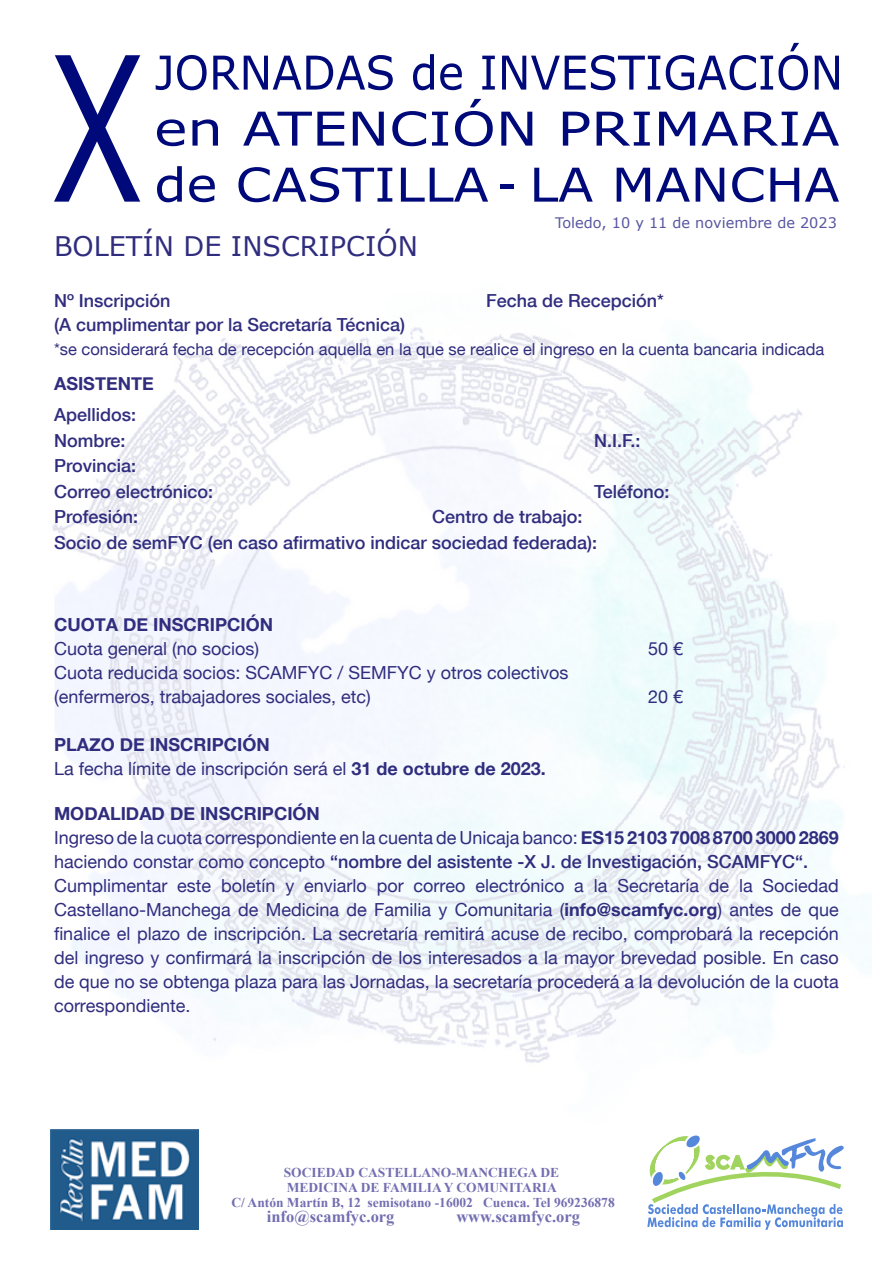
<style>
.page{position:relative;width:893px;height:1263px;background:#fff}
.page>*{position:absolute;margin:0;border:0;box-sizing:border-box;transform-origin:0 0}
.t1{font:27px "MS Reference Sans Serif";color:#302d7e}
.t2{font:18px/24px "Helvetica Neue";color:#302d7e}
.t3{font:500 18px/25.5px "Helvetica Neue";color:#302d7e}
.t4{font:700 18px/24px "Helvetica Neue";color:#302d7e}
.t5{font:16.5px "Helvetica Neue";color:#302d7e}
.t6{font:700 16.5px "Times New Roman";color:#726eb1}
.t7{font:14.55px "MS Reference Sans Serif";color:#5755a1}
.t8{font:700 13.5px/15px "Times New Roman";color:#726eb1;text-align:center}
.s1{font-weight:400}
.s2{font-weight:700}
.s3{font-weight:500}
</style>
<div class="page">
<img style="left:52px;top:327px;width:819px;height:809px">
<hr style="left:500px;top:185px;width:14px;height:4px;background:#000979">
<svg style="left:156px;top:56px;width:15px;height:34px"></svg>
<svg style="left:177px;top:55px;width:30px;height:35px"></svg>
<svg style="left:213px;top:55px;width:180px;height:35px"></svg>
<svg style="left:413px;top:54px;width:21px;height:36px"></svg>
<svg style="left:440px;top:63px;width:22px;height:27px"></svg>
<svg style="left:482px;top:56px;width:13px;height:34px"></svg>
<svg style="left:502px;top:55px;width:158px;height:35px"></svg>
<svg style="left:666px;top:43px;width:142px;height:47px"></svg>
<svg style="left:815px;top:56px;width:24px;height:34px"></svg>
<svg style="left:157px;top:119px;width:28px;height:27px"></svg>
<svg style="left:192px;top:119px;width:26px;height:27px"></svg>
<svg style="left:243px;top:112px;width:101px;height:34px"></svg>
<svg style="left:353px;top:112px;width:31px;height:34px"></svg>
<svg style="left:392px;top:111px;width:34px;height:35px"></svg>
<svg style="left:432px;top:112px;width:16px;height:34px"></svg>
<svg style="left:455px;top:99px;width:38px;height:47px"></svg>
<svg style="left:501px;top:112px;width:31px;height:34px"></svg>
<svg style="left:563px;top:112px;width:26px;height:34px"></svg>
<svg style="left:597px;top:112px;width:53px;height:34px"></svg>
<svg style="left:659px;top:112px;width:36px;height:34px"></svg>
<svg style="left:701px;top:112px;width:37px;height:34px"></svg>
<svg style="left:744px;top:112px;width:95px;height:34px"></svg>
<svg style="left:157px;top:166px;width:25px;height:36px"></svg>
<svg style="left:189px;top:175px;width:26px;height:27px"></svg>
<svg style="left:238px;top:167px;width:154px;height:35px"></svg>
<svg style="left:401px;top:168px;width:87px;height:34px"></svg>
<svg style="left:534px;top:168px;width:59px;height:34px"></svg>
<svg style="left:617px;top:168px;width:33px;height:34px"></svg>
<svg style="left:656px;top:168px;width:34px;height:34px"></svg>
<svg style="left:696px;top:168px;width:28px;height:34px"></svg>
<svg style="left:732px;top:167px;width:31px;height:35px"></svg>
<svg style="left:770px;top:168px;width:29px;height:34px"></svg>
<svg style="left:805px;top:168px;width:34px;height:34px"></svg>
<svg style="left:54px;top:55px;width:86px;height:147px"></svg>
<svg style="left:647px;top:1130px;width:199px;height:100px"></svg>
<img style="left:50px;top:1129px;width:148px;height:101px">
<p class="t7" style="left:555px;top:213px;width:283px">Toledo, 10 y 11 de noviembre de 2023</p>
<h1 class="t1" style="left:54px;top:229px;width:365px">BOLETÍN DE INSCRIPCIÓN</h1>
<p class="t3" style="left:54px;top:288px;width:118px">Nº Inscripción</p>
<p class="t3" style="left:486px;top:288px;width:179px">Fecha de Recepción*</p>
<p class="t3" style="left:54px;top:312px;width:353px">(A cumplimentar por la Secretaría Técnica)</p>
<p class="t5" style="left:54px;top:340px;width:772px">*se considerará fecha de recepción aquella en la que se realice el ingreso en la cuenta bancaria indicada</p>
<p class="t4" style="left:54px;top:371px;width:101px">ASISTENTE</p>
<p class="t3" style="left:54px;top:402px;width:84px">Apellidos:<br>Nombre:</p>
<p class="t3" style="left:594px;top:427px;width:48px">N.I.F.:</p>
<p class="t3" style="left:54px;top:453px;width:161px">Provincia:<br>Correo electrónico:</p>
<p class="t3" style="left:594px;top:478px;width:77px">Teléfono:</p>
<p class="t3" style="left:54px;top:504px;width:86px">Profesión:</p>
<p class="t3" style="left:54px;top:504px;width:545px;text-indent:378px">Centro de trabajo:<br>Socio de semFYC (en caso afirmativo indicar sociedad federada):</p>
<p class="t4" style="left:54px;top:612px;width:220px">CUOTA DE INSCRIPCIÓN</p>
<p class="t2" style="left:54px;top:636px;width:206px">Cuota general (no socios)</p>
<p class="t2" style="left:648px;top:636px;width:37px">50 €</p>
<p class="t2" style="left:54px;top:660px;width:516px">Cuota reducida socios: SCAMFYC / SEMFYC y otros colectivos (enfermeros, trabajadores sociales, etc)</p>
<p class="t2" style="left:648px;top:684px;width:37px">20 €</p>
<p class="t4" style="left:54px;top:732px;width:493px">PLAZO DE INSCRIPCIÓN<br><span class="s1">La fecha límite de inscripción será el</span> 31 de octubre de 2023.</p>
<p class="t2" style="left:54px;top:801px;width:786px"><span class="s2">MODALIDAD DE INSCRIPCIÓN<br></span>Ingreso de la cuota correspondiente en la cuenta de Unicaja banco: <span class="s2">ES15 2103 7008 8700 3000 2869 </span>haciendo constar como concepto <span class="s3">“nombre del asistente -X J. de Investigación, SCAMFYC“.<br></span>Cumplimentar este boletín y enviarlo por correo electrónico a la Secretaría de la Sociedad Castellano-Manchega de Medicina de Familia y Comunitaria (<span class="s2">info@scamfyc.org</span>) antes de que finalice el plazo de inscripción. La secretaría remitirá acuse de recibo, comprobará la recepción del ingreso y confirmará la inscripción de los interesados a la mayor brevedad posible. En caso de que no se obtenga plaza para las Jornadas, la secretaría procederá a la devolución de la cuota correspondiente.</p>
<p class="t8" style="left:231px;top:1165px;width:385px">SOCIEDAD CASTELLANO-MANCHEGA DE<br>MEDICINA DE FAMILIA Y COMUNITARIA<br>C/ Antón Martín B, 12 semisotano -16002 Cuenca. Tel 969236878</p>
<p class="t6" style="left:267px;top:1205px;width:129px">info@scamfyc.org</p>
<p class="t6" style="left:456px;top:1205px;width:125px">www.scamfyc.org</p>
</div>
